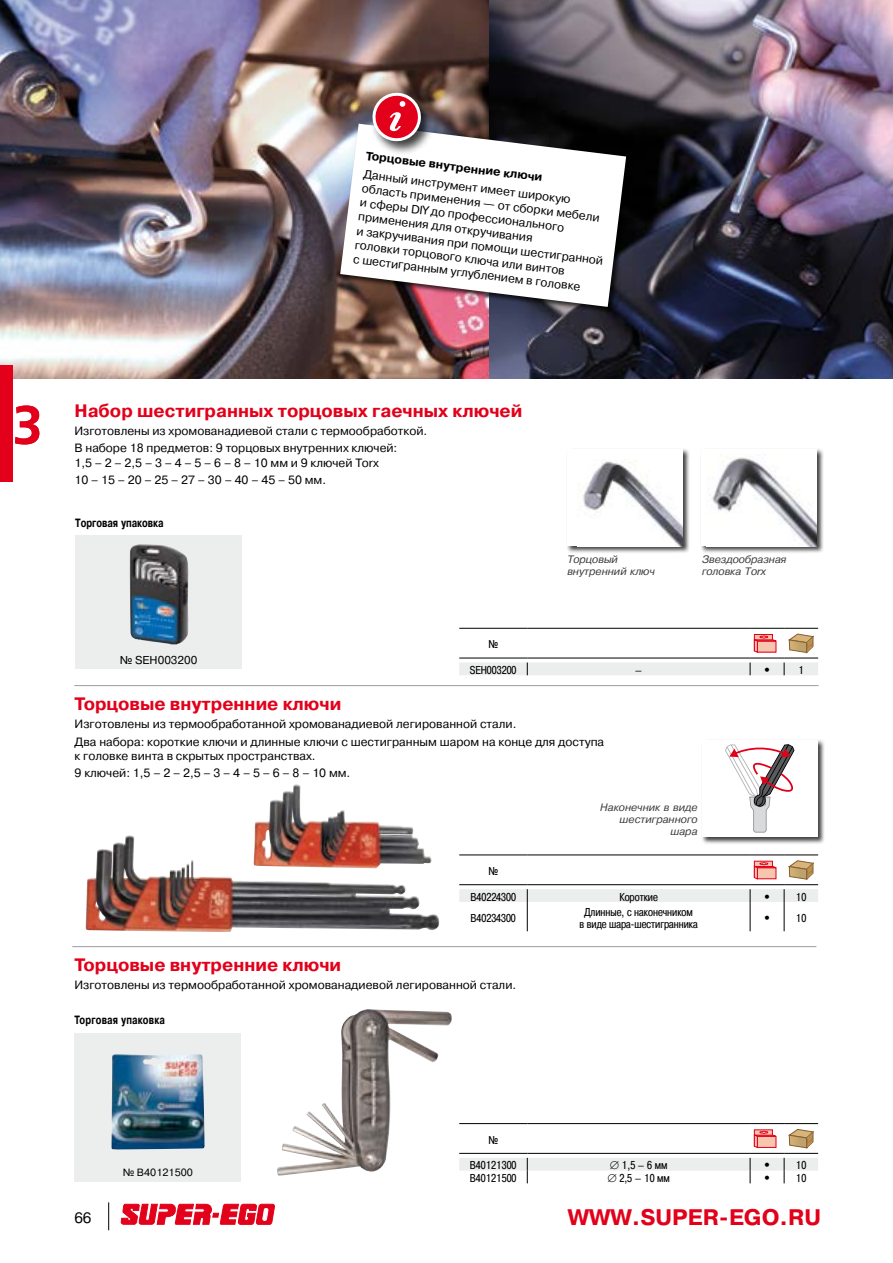
<style>
.page{position:relative;width:893px;height:1263px;background:#fff}
.page>*{position:absolute;margin:0;border:0;box-sizing:border-box;transform-origin:0 0}
.t1{font:700 54px "Frutiger CE";color:#e2001a}
.t2{font:700 22.5px "Pragmatica C";color:#e2001a}
.t3{font:700 18px "Pragmatica C";color:#e2001a}
.t4{font:15px "Pragmatica C";color:#000}
.t5{font:12px/14.2px "Pragmatica C";color:#000}
.t6{font:700 12px "Pragmatica C";color:#000}
.t7{font:11.4px/12px "Pragmatica Cond C";color:#000;text-align:center}
.t8{font:700 condensed 11.4px "Pragmatica";color:#000}
.t9{font:11.4px "Pragmatica C";color:#000}
.t10{font:11.4px "Symbol";color:#000}
.t11{font:italic 10.5px/12px "Pragmatica";color:#3e3d40}
.t12{font:10.5px "Pragmatica C";color:#000}
</style>
<div class="page">
<svg style="left:108px;top:1202px;width:1px;height:28px"></svg>
<svg style="left:121px;top:1203px;width:154px;height:22px"></svg>
<hr style="left:74px;top:685px;width:745px;height:1px;background:#9c9e9f">
<hr style="left:72px;top:946px;width:744px;height:1px;background:#9c9e9f">
<img style="left:277px;top:1009px;width:175px;height:167px">
<svg style="left:459px;top:1123px;width:359px;height:60px"></svg>
<div style="left:74px;top:1033px;width:167px;height:149px;background:#eceded"></div>
<img style="left:111px;top:1054px;width:94px;height:95px">
<svg style="left:459px;top:855px;width:359px;height:76px"></svg>
<img style="left:254px;top:784px;width:160px;height:51px">
<img style="left:85px;top:835px;width:354px;height:97px">
<div style="left:75px;top:535px;width:167px;height:133px;background:#eceded"></div>
<img style="left:130px;top:544px;width:59px;height:100px">
<img style="left:0;top:0;width:489px;height:379px">
<img style="left:489px;top:0;width:404px;height:379px">
<div style="left:339px;top:123px;width:294px;height:190px;background:#000;opacity:.75"></div>
<svg style="left:340px;top:124px;width:286px;height:183px"></svg>
<div style="left:371px;top:91px;width:64px;height:65px;background:#000;opacity:.75"></div>
<svg style="left:369px;top:90px;width:55px;height:53px"></svg>
<svg style="left:459px;top:628px;width:359px;height:47px"></svg>
<div style="left:701px;top:739px;width:123px;height:105px;background:#000;opacity:.75"></div>
<div style="left:702px;top:740px;width:115px;height:97px;background:#fff"></div>
<div style="left:700px;top:449px;width:123px;height:105px;background:#000;opacity:.75"></div>
<div style="left:701px;top:450px;width:115px;height:96px;background:#fff"></div>
<img style="left:709px;top:457px;width:107px;height:89px">
<div style="left:566px;top:449px;width:123px;height:105px;background:#000;opacity:.75"></div>
<div style="left:567px;top:450px;width:116px;height:96px;background:#fff"></div>
<img style="left:578px;top:459px;width:105px;height:87px">
<svg style="left:725px;top:744px;width:69px;height:89px"></svg>
<div style="left:0;top:365px;width:13px;height:117px;background:#e2001a"></div>
<p class="t6" style="left:367px;top:149px;width:179px;rotate:7deg">Торцовые внутренние ключи</p>
<p class="t5" style="left:364px;top:167px;width:250px;rotate:7deg">Данный инструмент имеет широкую область применения — от сборки мебели и сферы DIY до профессионального применения для откручивания<br>и закручивания при помощи шестигранной головки торцового ключа или винтов<br>с шестигранным углублением в головке</p>
<h1 class="t1" style="left:13px;top:393px;width:32px">3</h1>
<h3 class="t3" style="left:74px;top:400px;width:450px">Набор шестигранных торцовых гаечных ключей</h3>
<p class="t5" style="left:74px;top:422px;width:354px;line-height:17.4px">Изготовлены из хромованадиевой стали с термообработкой.<br>В наборе 18 предметов: 9 торцовых внутренних ключей:</p>
<p class="t5" style="left:74px;top:454px;width:306px;line-height:17.4px">1,5 – 2 – 2,5 – 3 – 4 – 5 – 6 – 8 – 10 мм и 9 ключей Torx<br>10 – 15 – 20 – 25 – 27 – 30 – 40 – 45 – 50 мм.</p>
<p class="t8" style="left:75px;top:516px;width:90px">Торговая упаковка</p>
<p class="t9" style="left:120px;top:654px;width:79px">№ SEH003200</p>
<p class="t11" style="left:567px;top:554px;width:89px">Торцовый внутренний ключ</p>
<p class="t11" style="left:702px;top:554px;width:86px">Звездообразная головка Torx</p>
<p class="t7" style="left:488px;top:638px;width:11px">¹</p>
<p class="t7" style="left:470px;top:664px;width:48px">SEH003200</p>
<p class="t7" style="left:635px;top:664px;width:8px">—</p>
<p class="t10" style="left:764px;top:661px;width:7px">•</p>
<p class="t7" style="left:798px;top:664px;width:7px">1</p>
<h3 class="t3" style="left:75px;top:694px;width:268px">Торцовые внутренние ключи</h3>
<p class="t5" style="left:75px;top:715px;width:531px;line-height:17.4px">Изготовлены из термообработанной хромованадиевой легированной стали.<br>Два набора: короткие ключи и длинные ключи с шестигранным шаром на конце для доступа</p>
<p class="t5" style="left:75px;top:747px;width:277px;line-height:17.4px">к головке винта в скрытых пространствах.<br>9 ключей: 1,5 – 2 – 2,5 – 3 – 4 – 5 – 6 – 8 – 10 мм.</p>
<p class="t11" style="left:600px;top:801px;width:99px;text-align:right">Наконечник в виде шестигранного шара</p>
<p class="t7" style="left:488px;top:865px;width:11px">¹</p>
<p class="t7" style="left:471px;top:891px;width:47px">B40224300</p>
<p class="t7" style="left:619px;top:891px;width:40px">Короткие</p>
<p class="t7" style="left:764px;top:891px;width:43px">• 10</p>
<p class="t7" style="left:471px;top:912px;width:47px">B40234300</p>
<p class="t7" style="left:580px;top:906px;width:120px">Длинные, с наконечником<br>в виде шара-шестигранника</p>
<p class="t7" style="left:764px;top:912px;width:43px">• 10</p>
<h3 class="t3" style="left:74px;top:955px;width:268px">Торцовые внутренние ключи</h3>
<p class="t5" style="left:74px;top:978px;width:443px">Изготовлены из термообработанной хромованадиевой легированной стали.</p>
<p class="t8" style="left:75px;top:1014px;width:92px">Торговая упаковка</p>
<p class="t12" style="left:123px;top:1166px;width:72px">№ B40121500</p>
<p class="t7" style="left:488px;top:1134px;width:11px">¹</p>
<p class="t7" style="left:470px;top:1159px;width:48px">B40121300</p>
<p class="t7" style="left:610px;top:1159px;width:59px">∅ 1,5 – 6 мм</p>
<p class="t7" style="left:764px;top:1159px;width:43px">• 10</p>
<p class="t7" style="left:470px;top:1172px;width:48px">B40121500</p>
<p class="t7" style="left:607px;top:1172px;width:64px">∅ 2,5 – 10 мм</p>
<p class="t7" style="left:764px;top:1172px;width:43px">• 10</p>
<p class="t4" style="left:74px;top:1209px;width:19px">66</p>
<h2 class="t2" style="left:568px;top:1205px;width:255px">WWW.SUPER-EGO.RU</h2>
</div>
